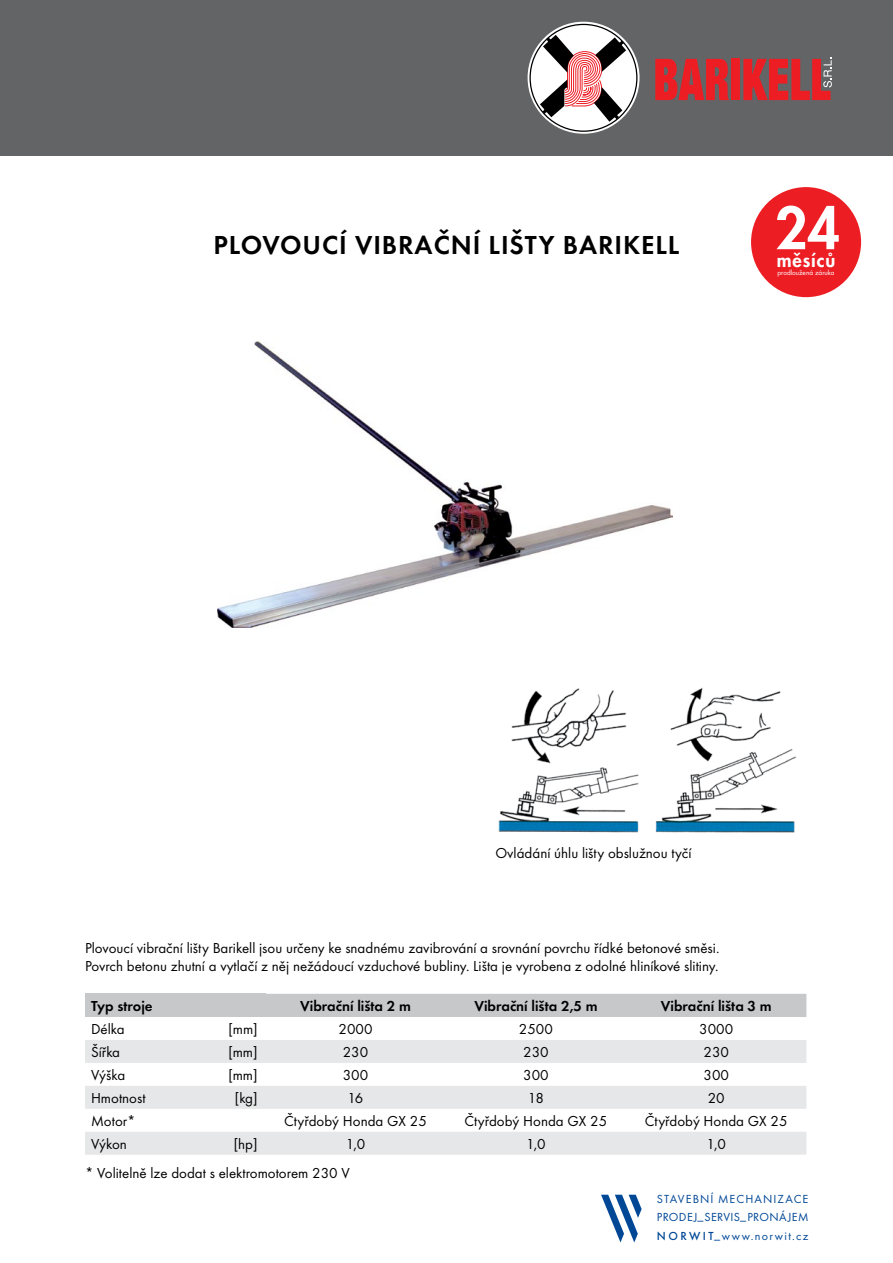
<style>
.page{position:relative;width:893px;height:1263px;background:#fff}
.page>*{position:absolute;margin:0;border:0;box-sizing:border-box;transform-origin:0 0}
.t1{font:800 56.4px "Futura CE";color:#fff}
.t2{font:600 27px "Futura TOT";letter-spacing:.035em;color:#000}
.t3{font:800 18.6px "Futura CE";letter-spacing:.05em;color:#fff}
.t4{font:15px/18px "Futura TOT";color:#000}
.t5{font:600 15px "Futura TOT";color:#000}
.t6{font:12.15px/18.5px "Futura TOT";letter-spacing:.08em;color:#004896;text-align:justify}
.t7{font:6.45px "Futura CE";color:#fff}
.s1{font-weight:500}
</style>
<div class="page">
<div style="left:0;top:0;width:893px;height:155px;background:#636466"></div>
<svg style="left:528px;top:22px;width:111px;height:112px"></svg>
<svg style="left:530px;top:24px;width:107px;height:107px;background:#e0e0e0"></svg>
<svg style="left:655px;top:59px;width:74px;height:41px"></svg>
<div style="left:731px;top:59px;width:9px;height:41px;background:#ed1d24"></div>
<svg style="left:743px;top:58px;width:89px;height:42px"></svg>
<svg style="left:540px;top:35px;width:86px;height:87px;background:#b69fa0"></svg>
<div style="left:751px;top:187px;width:110px;height:110px;background:#ed1d24;border-radius:50%"></div>
<svg style="left:601px;top:1195px;width:41px;height:47px"></svg>
<img style="left:218px;top:341px;width:454px;height:287px">
<div style="left:85px;top:994px;width:180px;height:23px;background:#c7c8ca"></div>
<div style="left:265px;top:994px;width:541px;height:23px;background:#c7c8ca"></div>
<svg style="left:85px;top:1040px;width:721px;height:115px;fill:#e6e7e8"></svg>
<img style="left:498px;top:687px;width:298px;height:146px">
<h2 class="t2" style="left:214px;top:229px;width:467px">PLOVOUCÍ VIBRAČNÍ LIŠTY BARIKELL</h2>
<h1 class="t1" style="left:775px;top:197px;width:67px">24</h1>
<p class="t3" style="left:777px;top:249px;width:60px">měsíců</p>
<p class="t7" style="left:777px;top:270px;width:59px">prodloužená záruka</p>
<p class="t4" style="left:495px;top:844px;width:198px">Ovládání úhlu lišty obslužnou tyčí</p>
<p class="t4" style="left:85px;top:939px;width:636px">Plovoucí vibrační lišty Barikell jsou určeny ke snadnému zavibrování a srovnání povrchu řídké betonové směsi.<br>Povrch betonu zhutní a vytlačí z něj nežádoucí vzduchové bubliny. Lišta je vyrobena z odolné hliníkové slitiny.</p>
<p class="t5" style="left:91px;top:997px;width:63px">Typ stroje</p>
<p class="t5" style="left:300px;top:997px;width:112px">Vibrační lišta 2 m</p>
<p class="t5" style="left:474px;top:997px;width:125px">Vibrační lišta 2,5 m</p>
<p class="t5" style="left:661px;top:997px;width:112px">Vibrační lišta 3 m</p>
<p class="t4" style="left:91px;top:1020px;width:35px">Délka</p>
<p class="t4" style="left:228px;top:1020px;width:31px">[mm]</p>
<p class="t4" style="left:339px;top:1020px;width:36px">2000</p>
<p class="t4" style="left:519px;top:1020px;width:36px">2500</p>
<p class="t4" style="left:699px;top:1020px;width:36px">3000</p>
<p class="t4" style="left:91px;top:1043px;width:31px">Šířka</p>
<p class="t4" style="left:228px;top:1043px;width:31px">[mm]</p>
<p class="t4" style="left:343px;top:1043px;width:27px">230</p>
<p class="t4" style="left:523px;top:1043px;width:27px">230</p>
<p class="t4" style="left:703px;top:1043px;width:27px">230</p>
<p class="t4" style="left:91px;top:1066px;width:36px">Výška</p>
<p class="t4" style="left:228px;top:1066px;width:31px">[mm]</p>
<p class="t4" style="left:343px;top:1066px;width:27px">300</p>
<p class="t4" style="left:523px;top:1066px;width:27px">300</p>
<p class="t4" style="left:703px;top:1066px;width:27px">300</p>
<p class="t4" style="left:91px;top:1089px;width:56px">Hmotnost</p>
<p class="t4" style="left:235px;top:1089px;width:24px">[kg]</p>
<p class="t4" style="left:348px;top:1089px;width:17px">16</p>
<p class="t4" style="left:528px;top:1089px;width:17px">18</p>
<p class="t4" style="left:708px;top:1089px;width:19px">20</p>
<p class="t4" style="left:91px;top:1112px;width:46px">Motor*</p>
<p class="t4" style="left:284px;top:1112px;width:144px">Čtyřdobý Honda GX 25</p>
<p class="t4" style="left:465px;top:1112px;width:144px">Čtyřdobý Honda GX 25</p>
<p class="t4" style="left:645px;top:1112px;width:144px">Čtyřdobý Honda GX 25</p>
<p class="t4" style="left:91px;top:1135px;width:37px">Výkon</p>
<p class="t4" style="left:234px;top:1135px;width:25px">[hp]</p>
<p class="t4" style="left:346px;top:1135px;width:21px">1,0</p>
<p class="t4" style="left:526px;top:1135px;width:21px">1,0</p>
<p class="t4" style="left:706px;top:1135px;width:21px">1,0</p>
<p class="t4" style="left:85px;top:1164px;width:266px">* Volitelně lze dodat s elektromotorem 230 V</p>
<p class="t6" style="left:657px;top:1190px;width:153px">STAVEBNÍ MECHANIZACE PRODEJ_SERVIS_PRONÁJEM <span class="s1">NORWIT</span>_www.norwit.cz</p>
</div>
